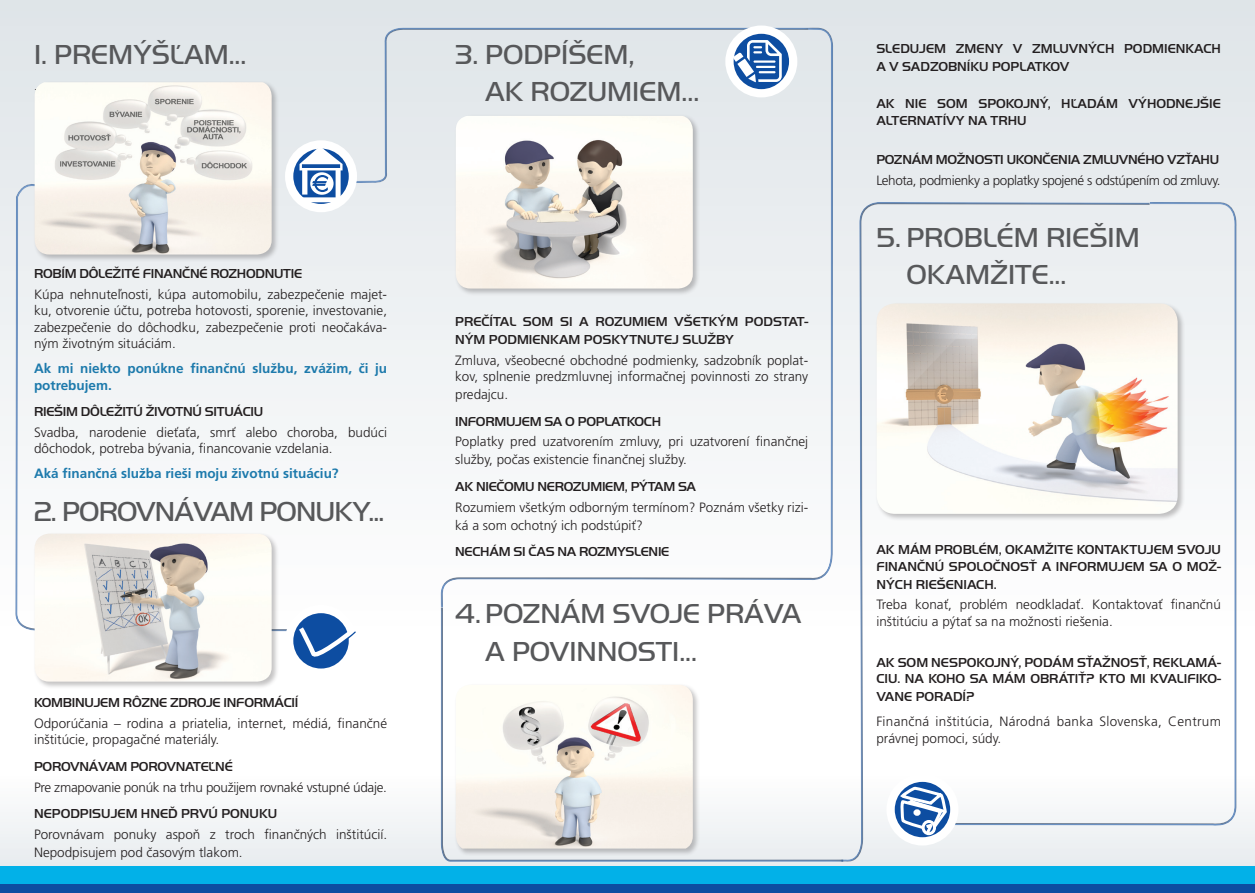
<style>
.page{position:relative;width:1255px;height:893px;background:#fff}
.page>*{position:absolute;margin:0;border:0;box-sizing:border-box;transform-origin:0 0}
.t1{font:300 28.5px/37.5px "Handel Got DCE";color:#57585a}
.t2{font:300 28.5px "Handel Got DCE";letter-spacing:-.03em;color:#57585a}
.t3{font:300 13.5px/16.5px "Frutiger CE";color:#231f20}
.t4{font:500 13.5px/16.5px "Handel Got DCE";color:#231f20}
.t5{font:500 13.5px "Handel Got DCE";letter-spacing:-.02em;color:#231f20}
.t6{font:700 13.5px/16.5px "Frutiger CE";color:#1d7aac}
.t7{font:300 13.5px/16.5px "Frutiger CE";letter-spacing:.02em;color:#231f20}
.t8{font:300 13.5px "Frutiger CE";letter-spacing:-.03em;color:#231f20}
.t9{font:300 13.5px "Frutiger CE";letter-spacing:-.02em;color:#231f20}
.t10{font:300 12px "Frutiger CE";color:#231f20}
</style>
<div class="page">
<div style="left:0;top:0;width:1254px;height:633px;background:linear-gradient(to bottom,#dee4e8,#fefefe)"></div>
<div style="left:0;top:812px;width:1254px;height:55px;background:#edf0f2"></div>
<div style="left:291px;top:26px;width:518px;height:159px;background:#e3e8eb"></div>
<div style="left:439px;top:606px;width:405px;height:256px;background:#231f20;opacity:.75"></div>
<div style="left:14px;top:183px;width:321px;height:480px;background:#f3f4f6"></div>
<div style="left:840px;top:201px;width:311px;height:661px;background:#231f20;opacity:.75"></div>
<div style="left:948px;top:201px;width:290px;height:623px;background:#231f20;opacity:.75"></div>
<div style="left:440px;top:26px;width:394px;height:582px;background:#231f20;opacity:.75"></div>
<div style="left:0;top:867px;width:1254px;height:26px;background:#02b1e8"></div>
<div style="left:0;top:884px;width:1254px;height:9px;background:#0d4da1"></div>
<div style="left:33px;top:81px;width:246px;height:181px;background:#231f20;opacity:.27"></div>
<img style="left:35px;top:82px;width:237px;height:173px">
<div style="left:454px;top:683px;width:246px;height:173px;background:#231f20;opacity:.27"></div>
<img style="left:456px;top:685px;width:236px;height:163px">
<div style="left:33px;top:532px;width:246px;height:157px;background:#231f20;opacity:.27"></div>
<img style="left:35px;top:534px;width:237px;height:148px">
<div style="left:454px;top:114px;width:246px;height:182px;background:#231f20;opacity:.27"></div>
<img style="left:456px;top:116px;width:236px;height:173px">
<div style="left:874px;top:302px;width:310px;height:220px;background:#231f20;opacity:.27"></div>
<img style="left:876px;top:303px;width:301px;height:211px">
<div style="left:725px;top:26px;width:72px;height:71px;background:#fff;border-radius:50%"></div>
<div style="left:733px;top:34px;width:56px;height:55px;background:#0d4da1;border-radius:50%"></div>
<svg style="left:733px;top:40px;width:48px;height:42px"></svg>
<div style="left:285px;top:140px;width:72px;height:72px;background:#fff;border-radius:50%"></div>
<svg style="left:293px;top:149px;width:56px;height:55px"></svg>
<svg style="left:299px;top:146px;width:43px;height:56px"></svg>
<div style="left:285px;top:605px;width:72px;height:72px;background:#fff;border-radius:50%"></div>
<div style="left:293px;top:613px;width:56px;height:55px;background:#0d4da1;border-radius:50%"></div>
<div style="left:886px;top:774px;width:72px;height:71px;background:#fff;border-radius:50%"></div>
<svg style="left:894px;top:782px;width:56px;height:55px"></svg>
<svg style="left:898px;top:785px;width:51px;height:52px"></svg>
<svg style="left:294px;top:622px;width:66px;height:44px"></svg>
<p class="t1" style="left:34px;top:36px;width:214px">1. PREMÝŠĽAM...</p>
<p class="t10" style="left:34px;top:79px;width:5px">.</p>
<p class="t5" style="left:34px;top:266px;width:270px">ROBÍM DÔLEŽITÉ FINANČNÉ ROZHODNUTIE</p>
<p class="t3" style="left:34px;top:286px;width:354px;text-align:justify">Kúpa nehnuteľnosti, kúpa automobilu, zabezpečenie majet&shy;ku, otvorenie účtu, potreba hotovosti, sporenie, investovanie, zabezpečenie do dôchodku, zabezpečenie proti neočakáva&shy;ným životným situáciám.</p>
<p class="t6" style="left:34px;top:360px;width:354px">Ak mi niekto ponúkne finančnú službu, zvážim, či ju potrebujem.</p>
<p class="t5" style="left:34px;top:404px;width:231px">RIEŠIM DÔLEŽITÚ ŽIVOTNÚ SITUÁCIU</p>
<p class="t3" style="left:34px;top:424px;width:354px">Svadba, narodenie dieťaťa, smrť alebo choroba, budúci dôchodok, potreba bývania, financovanie vzdelania.</p>
<p class="t6" style="left:34px;top:465px;width:306px">Aká finančná služba rieši moju životnú situáciu?</p>
<p class="t2" style="left:34px;top:496px;width:352px">2. POROVNÁVAM PONUKY...</p>
<p class="t5" style="left:34px;top:695px;width:266px">KOMBINUJEM RÔZNE ZDROJE INFORMÁCIÍ</p>
<p class="t3" style="left:34px;top:715px;width:354px">Odporúčania – rodina a priatelia, internet, médiá, finančné inštitúcie, propagačné materiály.</p>
<p class="t5" style="left:34px;top:759px;width:200px">POROVNÁVAM POROVNATEĽNÉ</p>
<p class="t9" style="left:34px;top:779px;width:354px">Pre zmapovanie ponúk na trhu použijem rovnaké vstupné údaje.</p>
<p class="t4" style="left:34px;top:805px;width:245px">NEPODPISUJEM HNEĎ PRVÚ PONUKU</p>
<p class="t3" style="left:34px;top:825px;width:354px;line-height:18px">Porovnávam ponuky aspoň z troch finančných inštitúcií.<br>Nepodpisujem pod časovým tlakom.</p>
<p class="t1" style="left:455px;top:36px;width:181px">3. PODPÍŠEM,</p>
<p class="t1" style="left:485px;top:73px;width:215px">AK ROZUMIEM...</p>
<p class="t4" style="left:455px;top:313px;width:354px;line-height:18px">PREČÍTAL SOM SI A ROZUMIEM VŠETKÝM PODSTAT-<br>NÝM PODMIENKAM POSKYTNUTEJ SLUŽBY</p>
<p class="t3" style="left:455px;top:352px;width:354px">Zmluva, všeobecné obchodné podmienky, sadzobník poplat&shy;kov, splnenie predzmluvnej informačnej povinnosti zo strany</p>
<p class="t3" style="left:455px;top:386px;width:55px">predajcu.</p>
<p class="t5" style="left:455px;top:414px;width:207px">INFORMUJEM SA O POPLATKOCH</p>
<p class="t3" style="left:455px;top:433px;width:354px;line-height:18px">Poplatky pred uzatvorením zmluvy, pri uzatvorení finančnej služby, počas existencie finančnej služby.</p>
<p class="t5" style="left:455px;top:479px;width:242px">AK NIEČOMU NEROZUMIEM, PÝTAM SA</p>
<p class="t3" style="left:455px;top:498px;width:354px;line-height:18px">Rozumiem všetkým odborným termínom? Poznám všetky rizi&shy;ká a som ochotný ich podstúpiť?</p>
<p class="t5" style="left:455px;top:544px;width:216px">NECHÁM SI ČAS NA ROZMYSLENIE</p>
<p class="t1" style="left:485px;top:595px;width:317px;text-indent:-30px">4.POZNÁM SVOJE PRÁVA<br>A POVINNOSTI...</p>
<p class="t4" style="left:876px;top:39px;width:346px;line-height:18px">SLEDUJEM ZMENY V ZMLUVNÝCH PODMIENKACH<br>A V SADZOBNÍKU POPLATKOV</p>
<p class="t4" style="left:876px;top:96px;width:346px">AK NIE SOM SPOKOJNÝ, HĽADÁM VÝHODNEJŠIE<br>ALTERNATÍVY NA TRHU</p>
<p class="t5" style="left:876px;top:152px;width:344px">POZNÁM MOŽNOSTI UKONČENIA ZMLUVNÉHO VZŤAHU</p>
<p class="t8" style="left:876px;top:173px;width:345px">Lehota, podmienky a poplatky spojené s odstúpením od zmluvy.</p>
<p class="t1" style="left:876px;top:219px;width:265px">5. PROBLÉM RIEŠIM</p>
<p class="t1" style="left:906px;top:256px;width:162px">OKAMŽITE...</p>
<p class="t4" style="left:876px;top:541px;width:346px">AK MÁM PROBLÉM, OKAMŽITE KONTAKTUJEM SVOJU<br>FINANČNÚ SPOLOČNOSŤ A INFORMUJEM SA O MOŽ-</p>
<p class="t4" style="left:876px;top:576px;width:122px">NÝCH RIEŠENIACH.</p>
<p class="t3" style="left:876px;top:596px;width:346px">Treba konať, problém neodkladať. Kontaktovať finančnú inštitúciu a pýtať sa na možnosti riešenia.</p>
<p class="t4" style="left:876px;top:654px;width:346px">AK SOM NESPOKOJNÝ, PODÁM SŤAŽNOSŤ, REKLAMÁ-<br>CIU. NA KOHO SA MÁM OBRÁTIŤ? KTO MI KVALIFIKO-</p>
<p class="t4" style="left:876px;top:689px;width:100px">VANE PORADÍ?</p>
<p class="t7" style="left:876px;top:713px;width:346px">Finančná inštitúcia, Národná banka Slovenska, Centrum právnej pomoci, súdy.</p>
</div>
